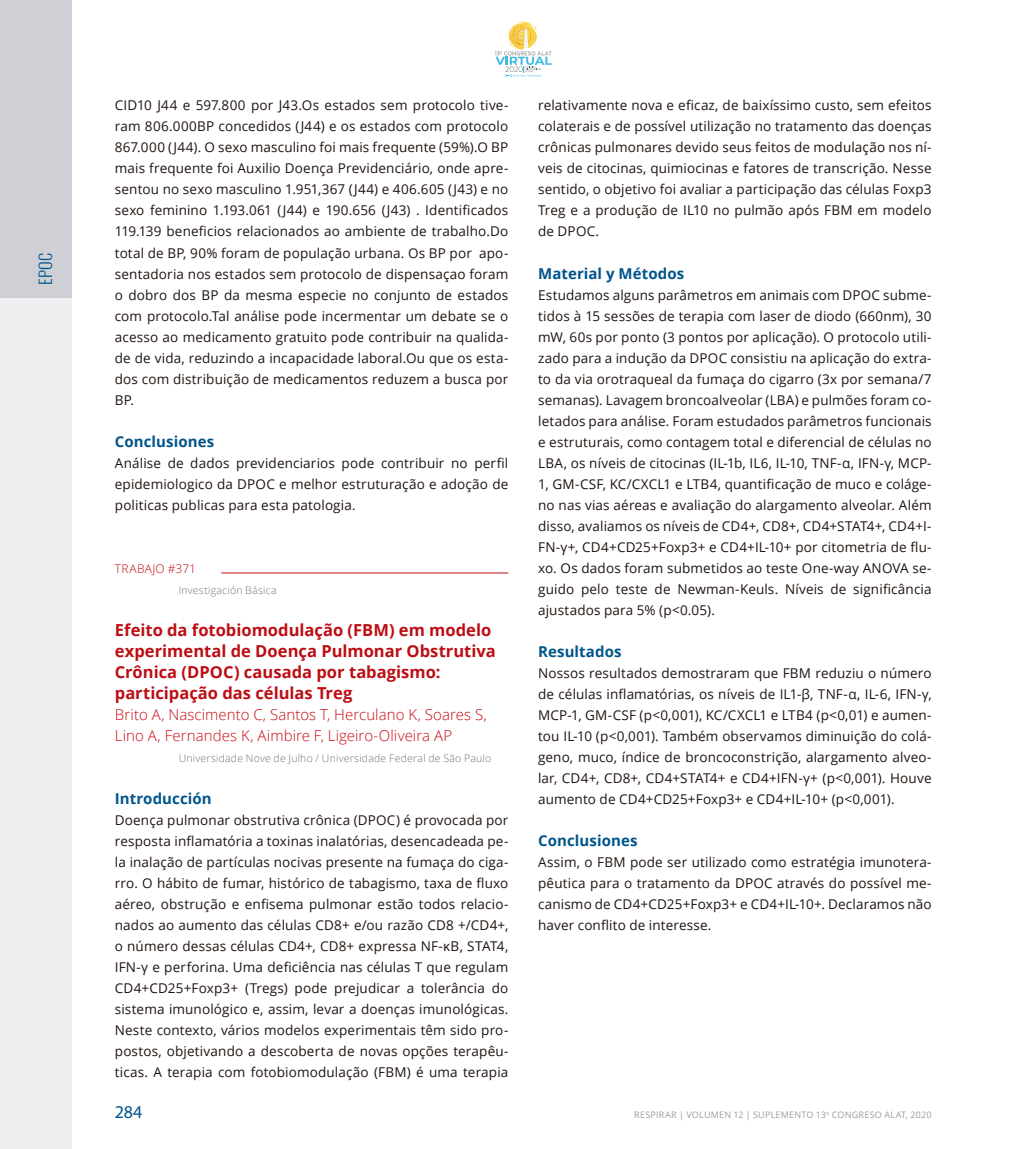
<style>
.page{position:relative;width:1021px;height:1149px;background:#fff}
.page>*{position:absolute;margin:0;border:0;box-sizing:border-box;transform-origin:0 0}
.t1{font:18px "Myriad Pro";color:#00558b}
.sub1{font:700 16.5px/21px "Open Sans";color:#bd0d14}
.t2{font:300 16.5px "Oswald";color:#00558b}
.autores1{font:300 15px/21px "Open Sans";letter-spacing:.005em;color:#cb0912}
.sub2{font:700 15px "Open Sans";letter-spacing:.005em;color:#00558b}
.primero_seco{font:13.5px/21px "Open Sans";letter-spacing:.01em;color:#1f1410;text-align:justify}
.Trabajos_tit{font:300 12px "Open Sans";letter-spacing:.03em;color:#bd0d14}
.autores2{font:300 10.5px "Open Sans";letter-spacing:.02em;color:#737377}
.t3{font:9px "Open Sans";letter-spacing:.025em;color:#9d9ba0}
</style>
<div class="page">
<div style="left:0;top:0;width:72px;height:298px;background:#ced0d5"></div>
<div style="left:0;top:298px;width:72px;height:850px;background:#eeeff1"></div>
<svg style="left:495px;top:21px;width:56px;height:56px"></svg>
<hr style="left:221px;top:572px;width:287px;height:1px;background:#bd0d14">
<p class="t2" style="left:34px;top:285px;width:33px;rotate:-90deg">EPOC</p>
<p class="primero_seco" style="left:115px;top:95px;width:395px">CID10 J44 e 597.800 por J43.Os estados sem protocolo tive&shy;ram 806.000BP concedidos (J44) e os estados com protocolo 867.000 (J44). O sexo masculino foi mais frequente (59%).O BP mais frequente foi Auxilio Doença Previdenciário, onde apre&shy;sentou no sexo masculino 1.951,367 (J44) e 406.605 (J43) e no sexo feminino 1.193.061 (J44) e 190.656 (J43) . Identificados 119.139 beneficios relacionados ao ambiente de trabalho.Do total de BP, 90% foram de população urbana. Os BP por apo&shy;sentadoria nos estados sem protocolo de dispensaçao foram o dobro dos BP da mesma especie no conjunto de estados com protocolo.Tal análise pode incermentar um debate se o acesso ao medicamento gratuito pode contribuir na qualida&shy;de de vida, reduzindo a incapacidade laboral.Ou que os esta&shy;dos com distribuição de medicamentos reduzem a busca por BP.</p>
<p class="sub2" style="left:115px;top:430px;width:101px">Conclusiones</p>
<p class="primero_seco" style="left:115px;top:452px;width:395px">Análise de dados previdenciarios pode contribuir no perfil epidemiologico da DPOC e melhor estruturação e adoção de politicas publicas para esta patologia.</p>
<p class="Trabajos_tit" style="left:115px;top:560px;width:83px">TRABAJO #371</p>
<p class="autores2" style="left:179px;top:582px;width:99px">Investigación Básica</p>
<p class="sub1" style="left:115px;top:618px;width:382px">Efeito da fotobiomodulação (FBM) em modelo experimental de Doença Pulmonar Obstrutiva Crônica (DPOC) causada por tabagismo: participação das células Treg</p>
<p class="autores1" style="left:115px;top:703px;width:373px">Brito A, Nascimento C, Santos T, Herculano K, Soares S,<br>Lino A, Fernandes K, Aimbire F, Ligeiro-Oliveira AP</p>
<p class="autores2" style="left:179px;top:750px;width:314px">Universidade Nove de Julho / Universidade Federal de São Paulo</p>
<p class="sub2" style="left:115px;top:787px;width:98px">Introducción</p>
<p class="primero_seco" style="left:115px;top:809px;width:395px">Doença pulmonar obstrutiva crônica (DPOC) é provocada por resposta inflamatória a toxinas inalatórias, desencadeada pe&shy;la inalação de partículas nocivas presente na fumaça do ciga&shy;rro. O hábito de fumar, histórico de tabagismo, taxa de fluxo aéreo, obstrução e enfisema pulmonar estão todos relacio&shy;nados ao aumento das células CD8+ e/ou razão CD8 +/CD4+, o número dessas células CD4+, CD8+ expressa NF-κB, STAT4, IFN-γ e perforina. Uma deficiência nas células T que regulam CD4+CD25+Foxp3+ (Tregs) pode prejudicar a tolerância do sistema imunológico e, assim, levar a doenças imunológicas.<br>Neste contexto, vários modelos experimentais têm sido pro&shy;postos, objetivando a descoberta de novas opções terapêu&shy;ticas. A terapia com fotobiomodulação (FBM) é uma terapia</p>
<h1 class="t1" style="left:115px;top:1100px;width:29px">284</h1>
<p class="primero_seco" style="left:538px;top:95px;width:395px">relativamente nova e eficaz, de baixíssimo custo, sem efeitos colaterais e de possível utilização no tratamento das doenças crônicas pulmonares devido seus feitos de modulação nos ní&shy;veis de citocinas, quimiocinas e fatores de transcrição. Nesse sentido, o objetivo foi avaliar a participação das células Foxp3<br>Treg e a produção de IL10 no pulmão após FBM em modelo de DPOC.</p>
<p class="sub2" style="left:538px;top:262px;width:148px">Material y Métodos</p>
<p class="primero_seco" style="left:538px;top:284px;width:395px">Estudamos alguns parâmetros em animais com DPOC subme&shy;tidos à 15 sessões de terapia com laser de diodo (660nm), 30 mW, 60s por ponto (3 pontos por aplicação). O protocolo utili&shy;zado para a indução da DPOC consistiu na aplicação do extra&shy;to da via orotraqueal da fumaça do cigarro (3x por semana/7 semanas). Lavagem broncoalveolar (LBA) e pulmões foram co&shy;letados para análise. Foram estudados parâmetros funcionais e estruturais, como contagem total e diferencial de células no LBA, os níveis de citocinas (IL-1b, IL6, IL-10, TNF-α, IFN-γ, MCP-1, GM-CSF, KC/CXCL1 e LTB4, quantificação de muco e coláge&shy;no nas vias aéreas e avaliação do alargamento alveolar. Além disso, avaliamos os níveis de CD4+, CD8+, CD4+STAT4+, CD4+I-FN-γ+, CD4+CD25+Foxp3+ e CD4+IL-10+ por citometria de flu&shy;xo. Os dados foram submetidos ao teste One-way ANOVA se&shy;guido pelo teste de Newman-Keuls. Níveis de significância ajustados para 5% (p&lt;0.05).</p>
<p class="sub2" style="left:538px;top:640px;width:85px">Resultados</p>
<p class="primero_seco" style="left:538px;top:662px;width:395px">Nossos resultados demostraram que FBM reduziu o número de células inflamatórias, os níveis de IL1-β, TNF-α, IL-6, IFN-γ, MCP-1, GM-CSF (p&lt;0,001), KC/CXCL1 e LTB4 (p&lt;0,01) e aumen&shy;tou IL-10 (p&lt;0,001). Também observamos diminuição do colá&shy;geno, muco, índice de broncoconstrição, alargamento alveo&shy;lar, CD4+, CD8+, CD4+STAT4+ e CD4+IFN-γ+ (p&lt;0,001). Houve aumento de CD4+CD25+Foxp3+ e CD4+IL-10+ (p&lt;0,001).</p>
<p class="sub2" style="left:538px;top:829px;width:101px">Conclusiones</p>
<p class="primero_seco" style="left:538px;top:851px;width:395px">Assim, o FBM pode ser utilizado como estratégia imunotera&shy;pêutica para o tratamento da DPOC através do possível me&shy;canismo de CD4+CD25+Foxp3+ e CD4+IL-10+. Declaramos não haver conflito de interesse.</p>
<p class="t3" style="left:634px;top:1108px;width:299px">RESPIRAR | VOLUMEN 12 | SUPLEMENTO 13<sup>o</sup> CONGRESO ALAT, 2020</p>
</div>
